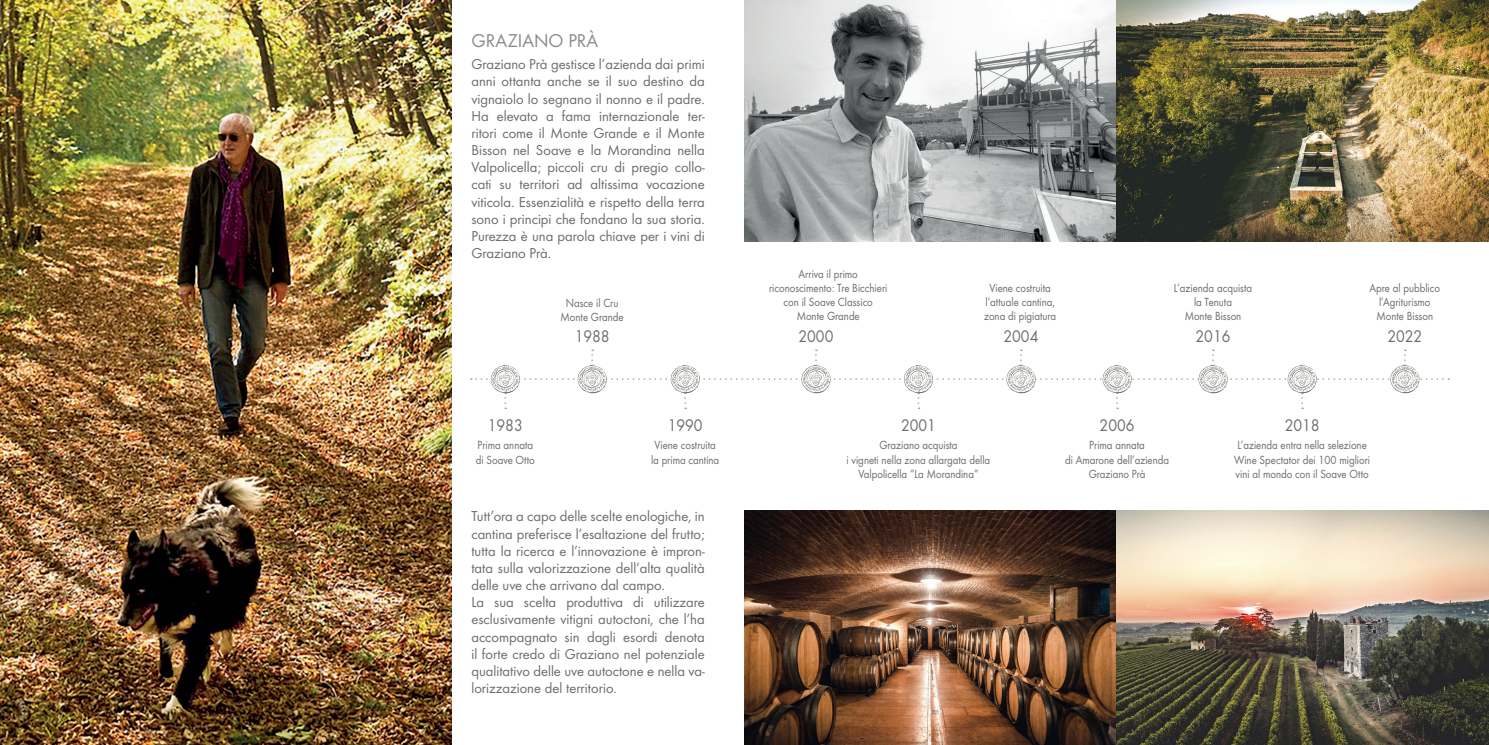
<style>
.page{position:relative;width:1489px;height:745px;background:#fff}
.page>*{position:absolute;margin:0;border:0;box-sizing:border-box;transform-origin:0 0}
.t1{font:19.25px "Futura Boo";color:#8a8c8f}
.t2{font:17.5px "Futura Boo";color:#6c6d70;scale:.9 1}
.t3{font:14.88px/17.2px "Futura Boo";color:#6c6d70;text-align:justify}
.t4{font:12.25px/14px "Futura Boo";color:#6c6d70;text-align:center;scale:.9 1}
</style>
<div class="page">
<img style="left:744px;top:0;width:744px;height:241px">
<img style="left:0;top:0;width:451px;height:744px">
<img style="left:744px;top:510px;width:744px;height:234px">
<svg style="left:470px;top:349px;width:979px;height:60px"></svg>
<p class="t1" style="left:471px;top:29px;width:128px">GRAZIANO PRÀ</p>
<p class="t3" style="left:471px;top:56px;width:235px">Graziano Prà gestisce l’azienda dai primi anni ottanta anche se il suo destino da vignaiolo lo segnano il nonno e il padre.<br>Ha elevato a fama internazionale ter&shy;ritori come il Monte Grande e il Monte Bisson nel Soave e la Morandina nella Valpolicella; piccoli cru di pregio collo&shy;cati su territori ad altissima vocazione viticola. Essenzialità e rispetto della terra sono i principi che fondano la sua storia.</p>
<p class="t3" style="left:471px;top:227px;width:235px">Purezza è una parola chiave per i vini di<br>Graziano Prà.</p>
<p class="t4" style="left:565px;top:295px;width:60px">Nasce il Cru</p>
<p class="t4" style="left:560px;top:309px;width:72px">Monte Grande</p>
<p class="t4" style="left:769px;top:267px;width:133px">Arriva il primo riconoscimento: Tre Bicchieri con il Soave Classico<br>Monte Grande</p>
<p class="t4" style="left:989px;top:281px;width:70px">Viene costruita</p>
<p class="t4" style="left:985px;top:295px;width:79px">l’attuale cantina,</p>
<p class="t4" style="left:984px;top:309px;width:81px">zona di pigiatura</p>
<p class="t4" style="left:1173px;top:281px;width:88px">L’azienda acquista</p>
<p class="t4" style="left:1193px;top:295px;width:44px">la Tenuta</p>
<p class="t4" style="left:1184px;top:309px;width:64px">Monte Bisson</p>
<p class="t2" style="left:574px;top:326px;width:40px">1988</p>
<p class="t2" style="left:798px;top:326px;width:40px">2000</p>
<p class="t2" style="left:1003px;top:326px;width:40px">2004</p>
<p class="t2" style="left:1195px;top:326px;width:40px">2016</p>
<p class="t2" style="left:488px;top:414px;width:40px">1983</p>
<p class="t2" style="left:667px;top:414px;width:40px">1990</p>
<p class="t2" style="left:901px;top:414px;width:40px">2001</p>
<p class="t2" style="left:1099px;top:414px;width:40px">2006</p>
<p class="t2" style="left:1284px;top:414px;width:40px">2018</p>
<p class="t4" style="left:1369px;top:281px;width:80px">Apre al pubblico</p>
<p class="t4" style="left:1378px;top:295px;width:59px">l’Agriturismo</p>
<p class="t4" style="left:1376px;top:309px;width:64px">Monte Bisson</p>
<p class="t2" style="left:1387px;top:326px;width:40px">2022</p>
<p class="t4" style="left:477px;top:438px;width:63px">Prima annata</p>
<p class="t4" style="left:476px;top:452px;width:67px">di Soave Otto</p>
<p class="t4" style="left:654px;top:438px;width:70px">Viene costruita</p>
<p class="t4" style="left:651px;top:452px;width:77px">la prima cantina</p>
<p class="t3" style="left:471px;top:507px;width:235px">Tutt’ora a capo delle scelte enologiche, in cantina preferisce l’esaltazione del frutto; tutta la ricerca e l’innovazione è impron&shy;tata sulla valorizzazione dell’alta qualità delle uve che arrivano dal campo.</p>
<p class="t3" style="left:471px;top:593px;width:235px">La sua scelta produttiva di utilizzare esclusivamente vitigni autoctoni, che l’ha accompagnato sin dagli esordi denota il forte credo di Graziano nel potenziale qualitativo delle uve autoctone e nella va&shy;lorizzazione del territorio.</p>
<p class="t4" style="left:879px;top:438px;width:88px">Graziano acquista</p>
<p class="t4" style="left:846px;top:452px;width:161px">i vigneti nella zona allargata della<br>Valpolicella “La Morandina”</p>
<p class="t4" style="left:1089px;top:438px;width:63px">Prima annata</p>
<p class="t4" style="left:1064px;top:452px;width:117px">di Amarone dell’azienda</p>
<p class="t4" style="left:1088px;top:466px;width:64px">Graziano Prà</p>
<p class="t4" style="left:1237px;top:438px;width:145px">L’azienda entra nella selezione</p>
<p class="t4" style="left:1233px;top:452px;width:153px">Wine Spectator dei 100 migliori</p>
<p class="t4" style="left:1235px;top:466px;width:149px">vini al mondo con il Soave Otto</p>
</div>
